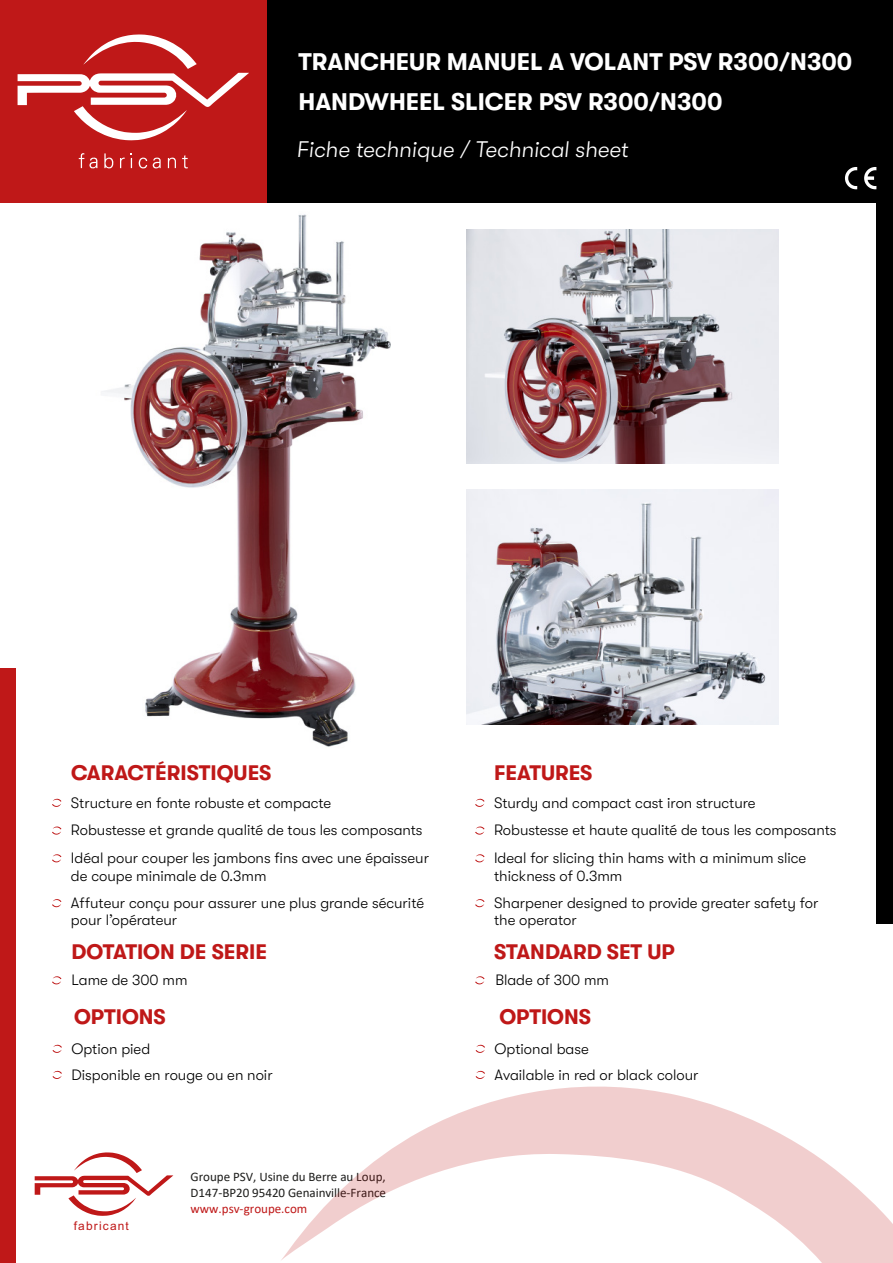
<style>
.page{position:relative;width:893px;height:1263px;background:#fff}
.page>*{position:absolute;margin:0;border:0;box-sizing:border-box;transform-origin:0 0}
.t1{font:700 24px/40.3px "GT Walsheim";color:#fff}
.t2{font:italic 300 22.5px "GT Walsheim Pro";color:#fff}
.t3{font:700 21px "GT Walsheim";color:#bf1818}
.t4{font:300 15px/17.4px "GT Walsheim Pro";color:#000}
.t5{font:13.05px/15.8px "Calibri";letter-spacing:-.005em;color:#1d1d1b}
.t6{font:13.05px "Calibri";color:#bf1818}
.t7{font:11.85px "Bokonique";letter-spacing:.1em;color:#bf1818}
</style>
<div class="page">
<div style="left:267px;top:0;width:626px;height:203px;background:#000"></div>
<div style="left:0;top:0;width:267px;height:203px;background:#bf1818"></div>
<svg style="left:18px;top:34px;width:231px;height:106px"></svg>
<svg style="left:104px;top:153px;width:10px;height:16px"></svg>
<svg style="left:153px;top:157px;width:8px;height:12px"></svg>
<svg style="left:168px;top:157px;width:8px;height:11px"></svg>
<svg style="left:139px;top:157px;width:8px;height:12px"></svg>
<svg style="left:79px;top:153px;width:18px;height:16px"></svg>
<svg style="left:182px;top:155px;width:6px;height:14px"></svg>
<svg style="left:120px;top:157px;width:5px;height:11px"></svg>
<svg style="left:131px;top:153px;width:1px;height:15px"></svg>
<svg style="left:35px;top:1152px;width:138px;height:64px"></svg>
<svg style="left:281px;top:1086px;width:612px;height:177px"></svg>
<div style="left:876px;top:199px;width:17px;height:725px;background:#000"></div>
<div style="left:0;top:669px;width:16px;height:594px;background:#bf1818"></div>
<svg style="left:52px;top:799px;width:9px;height:8px"></svg>
<svg style="left:52px;top:826px;width:9px;height:9px"></svg>
<svg style="left:52px;top:899px;width:9px;height:8px"></svg>
<svg style="left:52px;top:854px;width:9px;height:8px"></svg>
<svg style="left:475px;top:799px;width:10px;height:8px"></svg>
<svg style="left:475px;top:976px;width:10px;height:8px"></svg>
<svg style="left:476px;top:1045px;width:9px;height:8px"></svg>
<svg style="left:476px;top:1071px;width:9px;height:8px"></svg>
<svg style="left:52px;top:976px;width:9px;height:8px"></svg>
<svg style="left:52px;top:1045px;width:10px;height:8px"></svg>
<svg style="left:52px;top:1071px;width:10px;height:8px"></svg>
<svg style="left:475px;top:826px;width:10px;height:9px"></svg>
<svg style="left:475px;top:899px;width:10px;height:8px"></svg>
<svg style="left:475px;top:854px;width:10px;height:8px"></svg>
<img style="left:102px;top:214px;width:289px;height:533px">
<img style="left:467px;top:490px;width:312px;height:234px">
<img style="left:467px;top:229px;width:312px;height:234px">
<svg style="left:845px;top:167px;width:31px;height:22px"></svg>
<h1 class="t1" style="left:299px;top:41px;width:555px">TRANCHEUR MANUEL A VOLANT PSV R300/N300<br>HANDWHEEL SLICER PSV R300/N300</h1>
<h2 class="t2" style="left:297px;top:136px;width:333px">Fiche technique / Technical sheet</h2>
<h3 class="t3" style="left:71px;top:761px;width:202px">CARACTÉRISTIQUES</h3>
<h3 class="t3" style="left:494px;top:761px;width:100px">FEATURES</h3>
<p class="t4" style="left:71px;top:789px;width:353px;line-height:27.8px">Structure en fonte robuste et compacte<br>Robustesse et grande qualité de tous les composants</p>
<p class="t4" style="left:494px;top:794px;width:263px">Sturdy and compact cast iron structure</p>
<p class="t4" style="left:494px;top:822px;width:344px">Robustesse et haute qualité de tous les composants</p>
<p class="t4" style="left:71px;top:849px;width:360px;line-height:17.9px">Idéal pour couper les jambons fins avec une épaisseur de coupe minimale de 0.3mm</p>
<p class="t4" style="left:494px;top:849px;width:314px;line-height:17.9px">Ideal for slicing thin hams with a minimum slice thickness of 0.3mm</p>
<p class="t4" style="left:71px;top:894px;width:355px">Affuteur conçu pour assurer une plus grande sécurité pour l’opérateur</p>
<p class="t4" style="left:494px;top:894px;width:326px">Sharpener designed to provide greater safety for the operator</p>
<h3 class="t3" style="left:71px;top:940px;width:197px">DOTATION DE SERIE</h3>
<h3 class="t3" style="left:494px;top:940px;width:182px">STANDARD SET UP</h3>
<p class="t4" style="left:72px;top:971px;width:117px">Lame de 300 mm</p>
<p class="t4" style="left:495px;top:971px;width:115px">Blade of 300 mm</p>
<h3 class="t3" style="left:74px;top:1005px;width:93px">OPTIONS</h3>
<h3 class="t3" style="left:499px;top:1005px;width:93px">OPTIONS</h3>
<p class="t4" style="left:71px;top:1035px;width:203px;line-height:26.1px">Option pied<br>Disponible en rouge ou en noir</p>
<p class="t7" style="left:74px;top:1219px;width:57px">fabricant</p>
<p class="t5" style="left:191px;top:1168px;width:197px">Groupe PSV, Usine du Berre au Loup,<br>D147-BP20 95420 Genainville-France</p>
<p class="t6" style="left:191px;top:1199px;width:118px">www.psv-groupe.com</p>
<p class="t4" style="left:495px;top:1035px;width:205px;line-height:26.1px">Optional base<br>Available in red or black colour</p>
</div>
